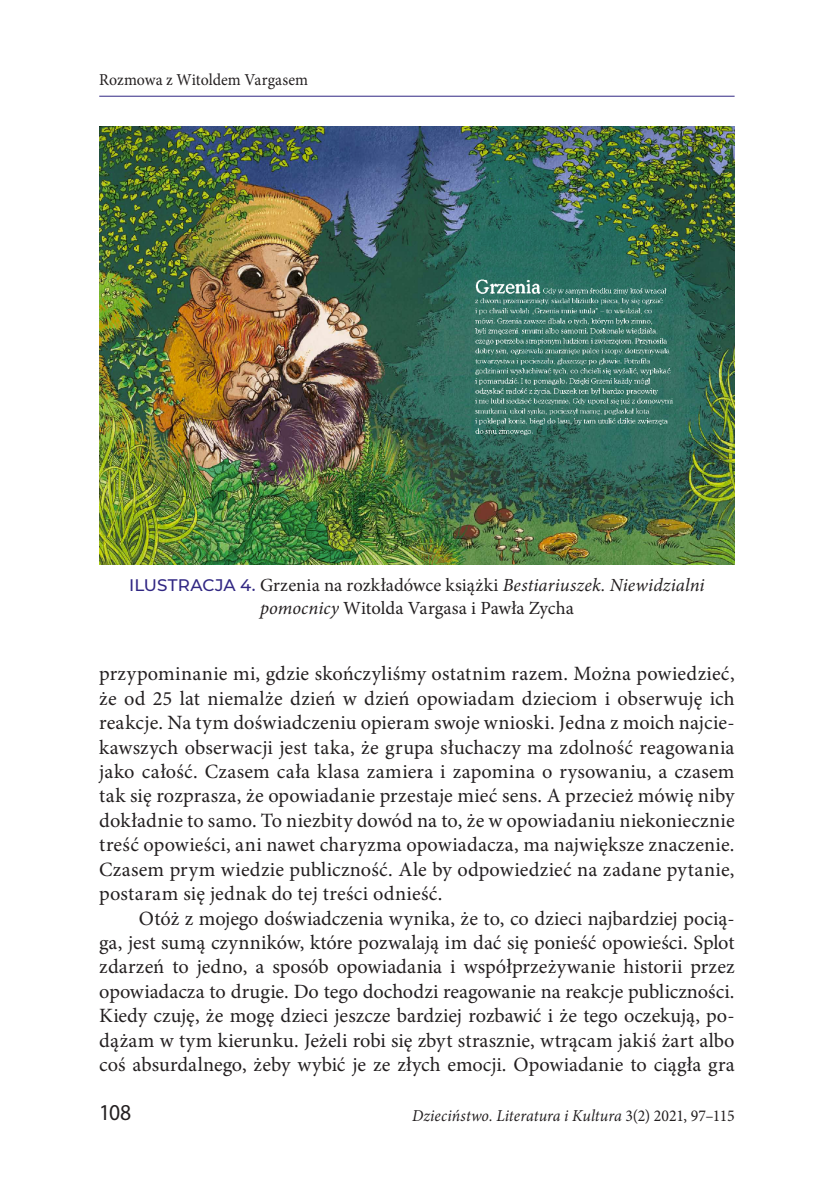
<style>
.page{position:relative;width:819px;height:1181px;background:#fff}
.page>*{position:absolute;margin:0;border:0;box-sizing:border-box;transform-origin:0 0}
.t1{font:22.75px "Myriad Pro";color:#231f20;scale:.95 1}
.tekst{font:20.3px/24.3px "Minion Pro";letter-spacing:.005em;color:#231f20;text-align:justify}
.podpis{font:18.55px/22.6px "Minion Pro";color:#231f20;text-align:center}
.t2{font:italic 16.62px "Minion Pro";letter-spacing:.005em;color:#231f20;scale:.95 1}
.t3{font:16.62px "Minion Pro";color:#231f20;scale:.95 1}
.s1{font-family:"Montserrat";font-weight:500;font-size:16.62px;color:#312783}
.s2{font-style:italic}
.s3{font-style:normal}
</style>
<div class="page">
<hr style="left:99px;top:96px;width:635px;height:1px;background:#312783">
<img style="left:99px;top:127px;width:635px;height:437px">
<p class="t3" style="left:99px;top:69px;width:221px">Rozmowa z Witoldem Vargasem</p>
<p class="podpis" style="left:129px;top:574px;width:577px"><span class="s1">ILUSTRACJA 4.</span> Grzenia na rozkładówce książki <span class="s2">Bestiariuszek. Niewidzialni pomocnicy</span> Witolda Vargasa i Pawła Zycha</p>
<p class="tekst" style="left:99px;top:662px;width:637px">przypominanie mi, gdzie skończyliśmy ostatnim razem. Można powiedzieć, że od 25 lat niemalże dzień w dzień opowiadam dzieciom i obserwuję ich reakcje. Na tym doświadczeniu opieram swoje wnioski. Jedna z moich najcie&shy;kawszych obserwacji jest taka, że grupa słuchaczy ma zdolność reagowania jako całość. Czasem cała klasa zamiera i zapomina o rysowaniu, a czasem tak się rozprasza, że opowiadanie przestaje mieć sens. A przecież mówię niby dokładnie to samo. To niezbity dowód na to, że w opowiadaniu niekoniecznie treść opowieści, ani nawet charyzma opowiadacza, ma największe znaczenie.<br>Czasem prym wiedzie publiczność. Ale by odpowiedzieć na zadane pytanie, postaram się jednak do tej treści odnieść.</p>
<p class="tekst" style="left:99px;top:906px;width:637px;text-indent:40px">Otóż z mojego doświadczenia wynika, że to, co dzieci najbardziej pocią&shy;ga, jest sumą czynników, które pozwalają im dać się ponieść opowieści. Splot zdarzeń to jedno, a sposób opowiadania i współprzeżywanie historii przez opowiadacza to drugie. Do tego dochodzi reagowanie na reakcje publiczności.<br>Kiedy czuję, że mogę dzieci jeszcze bardziej rozbawić i że tego oczekują, po&shy;dążam w tym kierunku. Jeżeli robi się zbyt strasznie, wtrącam jakiś żart albo coś absurdalnego, żeby wybić je ze złych emocji. Opowiadanie to ciągła gra</p>
<p class="t1" style="left:99px;top:1098px;width:35px">108</p>
<p class="t2" style="left:412px;top:1104px;width:341px">Dzieciństwo. Literatura i Kultura <span class="s3">3(2) 2021, 97–115</span></p>
</div>
